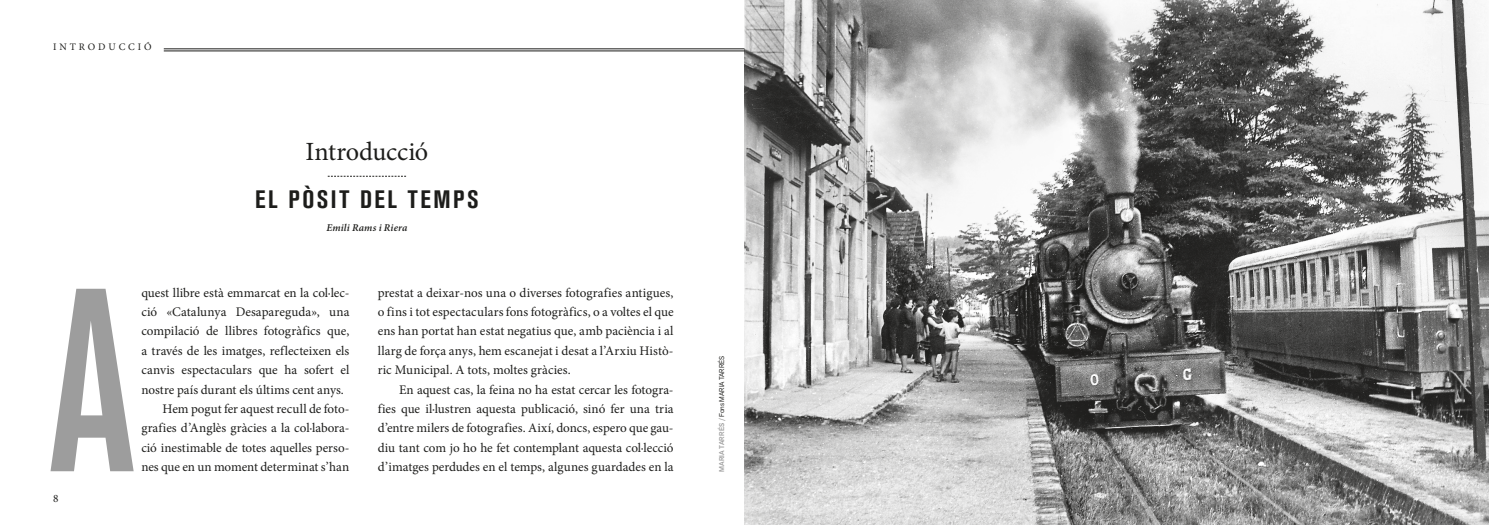
<style>
.page{position:relative;width:1489px;height:525px;background:#fff}
.page>*{position:absolute;margin:0;border:0;box-sizing:border-box;transform-origin:0 0}
.t1{font:500 condensed 258.12px "Akzidenz Grotesk BQ";color:#9d9d9d}
.t2{font:26.25px "Minion Pro";letter-spacing:-.005em;color:#1d1d1b}
.t3{font:700 condensed 25px "Akzidenz Grotesk BQ";letter-spacing:.105em;color:#1d1d1b}
.t4{font:13.12px/19.4px "Minion Pro";color:#1d1d1b;text-align:justify}
.t5{font:11.25px "Minion Pro";color:#1d1d1b}
.t6{font:italic 600 10.38px "Minion Pro";letter-spacing:.015em;color:#1d1d1b}
.t7{font:10px "Minion Pro";letter-spacing:.29em;color:#1d1d1b}
.t8{font:6.88px "Akzid Grtsk Next";color:#1d1d1b}
.s1{font-weight:500;color:#9d9d9d}
</style>
<div class="page">
<img style="left:744px;top:0;width:744px;height:524px">
<svg style="left:328px;top:176px;width:78px;height:1px"></svg>
<hr style="left:164px;top:49px;width:580px;height:1px;background:#1d1d1b">
<hr style="left:164px;top:51px;width:580px;height:1px;background:#1d1d1b">
<p class="t7" style="left:53px;top:40px;width:100px">INTRODUCCIÓ</p>
<h2 class="t2" style="left:305px;top:134px;width:124px">Introducció</h2>
<h3 class="t3" style="left:255px;top:185px;width:225px">EL PÒSIT DEL TEMPS</h3>
<p class="t6" style="left:326px;top:220px;width:82px">Emili Rams i Riera</p>
<h1 class="t1" style="left:49px;top:236px;width:87px">A</h1>
<p class="t4" style="left:141px;top:282px;width:209px">quest llibre està emmarcat en la col·lec-</p>
<p class="t4" style="left:141px;top:302px;width:209px">ció «Catalunya Desapareguda», una</p>
<p class="t4" style="left:141px;top:321px;width:209px">compilació de llibres fotogràfics que,</p>
<p class="t4" style="left:141px;top:341px;width:210px">a través de les imatges, reflecteixen els</p>
<p class="t4" style="left:141px;top:360px;width:209px">canvis espectaculars que ha sofert el</p>
<p class="t4" style="left:141px;top:379px;width:204px">nostre país durant els últims cent anys.</p>
<p class="t4" style="left:163px;top:399px;width:188px">Hem pogut fer aquest recull de foto-</p>
<p class="t4" style="left:141px;top:418px;width:209px">grafies d’Anglès gràcies a la col·labora-</p>
<p class="t4" style="left:141px;top:437px;width:209px">ció inestimable de totes aquelles perso-</p>
<p class="t4" style="left:141px;top:457px;width:209px">nes que en un moment determinat s’han</p>
<p class="t5" style="left:53px;top:491px;width:7px">8</p>
<p class="t4" style="left:378px;top:282px;width:297px">prestat a deixar-nos una o diverses fotografies antigues, o fins i tot espectaculars fons fotogràfics, o a voltes el que ens han portat han estat negatius que, amb paciència i al llarg de força anys, hem escanejat i desat a l’Arxiu Histò&shy;ric Municipal. A tots, moltes gràcies.</p>
<p class="t4" style="left:378px;top:379px;width:297px;text-indent:21px">En aquest cas, la feina no ha estat cercar les fotogra&shy;fies que il·lustren aquesta publicació, sinó fer una tria d’entre milers de fotografies. Així, doncs, espero que gau&shy;diu tant com jo ho he fet contemplant aquesta col·lecció</p>
<p class="t4" style="left:378px;top:457px;width:297px">d’imatges perdudes en el temps, algunes guardades en la</p>
<p class="t8" style="left:717px;top:471px;width:117px;rotate:-90deg"><span class="s1">MARIA TARRÉS /</span> Fons MARIA TARRÉS</p>
</div>
